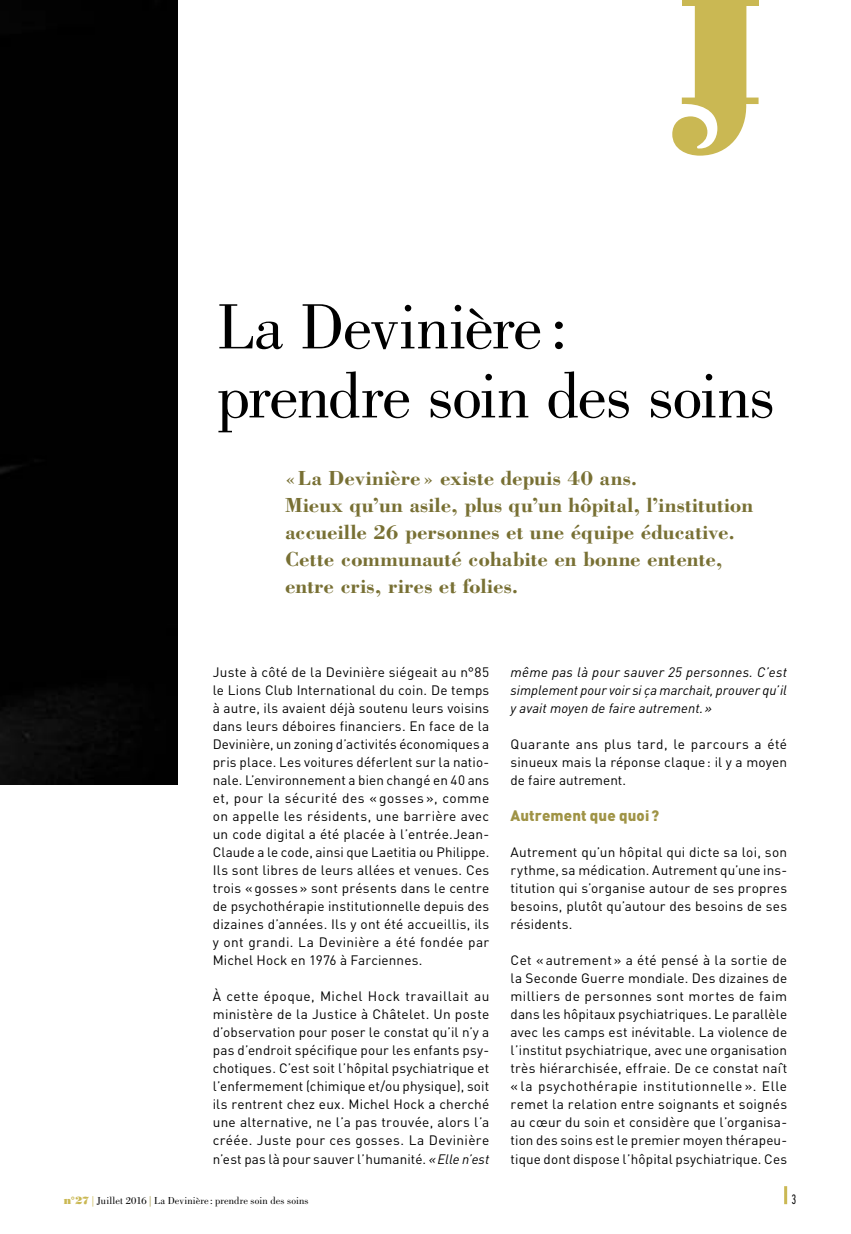
<style>
.page{position:relative;width:851px;height:1234px;background:#fff}
.page>*{position:absolute;margin:0;border:0;box-sizing:border-box;transform-origin:0 0}
.t1{font:66px/69px "Bodoni";letter-spacing:-.015em;color:#000}
.t2{font:700 21px/27px "Bodoni";letter-spacing:.005em;color:#787034}
.t3{font:900 15px "DIN";letter-spacing:.01em;color:#9f9345}
.t4{font:13.5px/18px "DIN";letter-spacing:.01em;color:#000;text-align:justify}
.t5{font:italic 13.5px/18px "DIN";letter-spacing:.005em;color:#000;text-align:justify}
.t6{font:300 extra-condensed 13.5px "Interstate";color:#000}
.t7{font:10.5px "Bodoni";letter-spacing:.015em;color:#000}
.s1{font-style:italic}
.s2{font-family:"Bodoni Poster";color:#cab853}
.s3{color:#cab853}
.s4{color:#9f9345}
</style>
<div class="page">
<div style="left:0;top:0;width:177px;height:784px;background:#010101"></div>
<svg style="left:672px;top:0;width:86px;height:156px"></svg>
<hr style="left:784px;top:1185px;width:3px;height:18px;background:#cab853">
<h1 class="t1" style="left:217px;top:293px;width:559px">La Devinière : prendre soin des soins</h1>
<h2 class="t2" style="left:285px;top:464px;width:469px">«La Devinière » existe depuis 40 ans.<br>Mieux qu’un asile, plus qu’un hôpital, l’institution accueille 26 personnes et une équipe éducative.<br>Cette communauté cohabite en bonne entente, entre cris, rires et folies.</h2>
<p class="t4" style="left:213px;top:663px;width:278px">Juste à côté de la Devinière siégeait au n°85 le Lions Club International du coin. De temps à autre, ils avaient déjà soutenu leurs voisins dans leurs déboires financiers. En face de la Devinière, un zoning d’activités économiques a pris place. Les voitures déferlent sur la natio&shy;nale. L’environnement a bien changé en 40 ans et, pour la sécurité des « gosses », comme on appelle les résidents, une barrière avec un code digital a été placée à l’entrée.Jean-Claude a le code, ainsi que Laetitia ou Philippe.<br>Ils sont libres de leurs allées et venues. Ces trois «gosses» sont présents dans le centre de psychothérapie institutionnelle depuis des dizaines d’années. Ils y ont été accueillis, ils y ont grandi. La Devinière a été fondée par Michel Hock en 1976 à Farciennes.</p>
<p class="t4" style="left:213px;top:987px;width:278px">À cette époque, Michel Hock travaillait au ministère de la Justice à Châtelet. Un poste d’observation pour poser le constat qu’il n’y a pas d’endroit spécifique pour les enfants psy&shy;chotiques. C’est soit l’hôpital psychiatrique et l’enfermement (chimique et/ou physique), soit ils rentrent chez eux. Michel Hock a cherché une alternative, ne l’a pas trouvée, alors l’a créée. Juste pour ces gosses. La Devinière n’est pas là pour sauver l’humanité. <span class="s1">«Elle n’est</span></p>
<p class="t5" style="left:510px;top:663px;width:278px">même pas là pour sauver 25 personnes. C’est simplement pour voir si ça marchait, prouver qu’il y avait moyen de faire autrement.»</p>
<p class="t4" style="left:510px;top:735px;width:278px">Quarante ans plus tard, le parcours a été sinueux mais la réponse claque: il y a moyen de faire autrement.</p>
<p class="t3" style="left:510px;top:805px;width:150px">Autrement que quoi?</p>
<p class="t4" style="left:510px;top:843px;width:278px">Autrement qu’un hôpital qui dicte sa loi, son rythme, sa médication. Autrement qu’une ins&shy;titution qui s’organise autour de ses propres besoins, plutôt qu’autour des besoins de ses résidents.</p>
<p class="t4" style="left:510px;top:951px;width:278px">Cet « autrement » a été pensé à la sortie de la Seconde Guerre mondiale. Des dizaines de milliers de personnes sont mortes de faim dans les hôpitaux psychiatriques. Le parallèle avec les camps est inévitable. La violence de l’institut psychiatrique, avec une organisation très hiérarchisée, effraie. De ce constat naît « la psychothérapie institutionnelle ». Elle remet la relation entre soignants et soignés au cœur du soin et considère que l’organisa&shy;tion des soins est le premier moyen thérapeu&shy;tique dont dispose l’hôpital psychiatrique. Ces</p>
<p class="t7" style="left:64px;top:1194px;width:246px"><span class="s2">n°27</span> <span class="s3">|</span> Juillet 2016 <span class="s4">|</span> La Devinière : prendre soin des soins</p>
<p class="t6" style="left:791px;top:1191px;width:6px">3</p>
</div>
